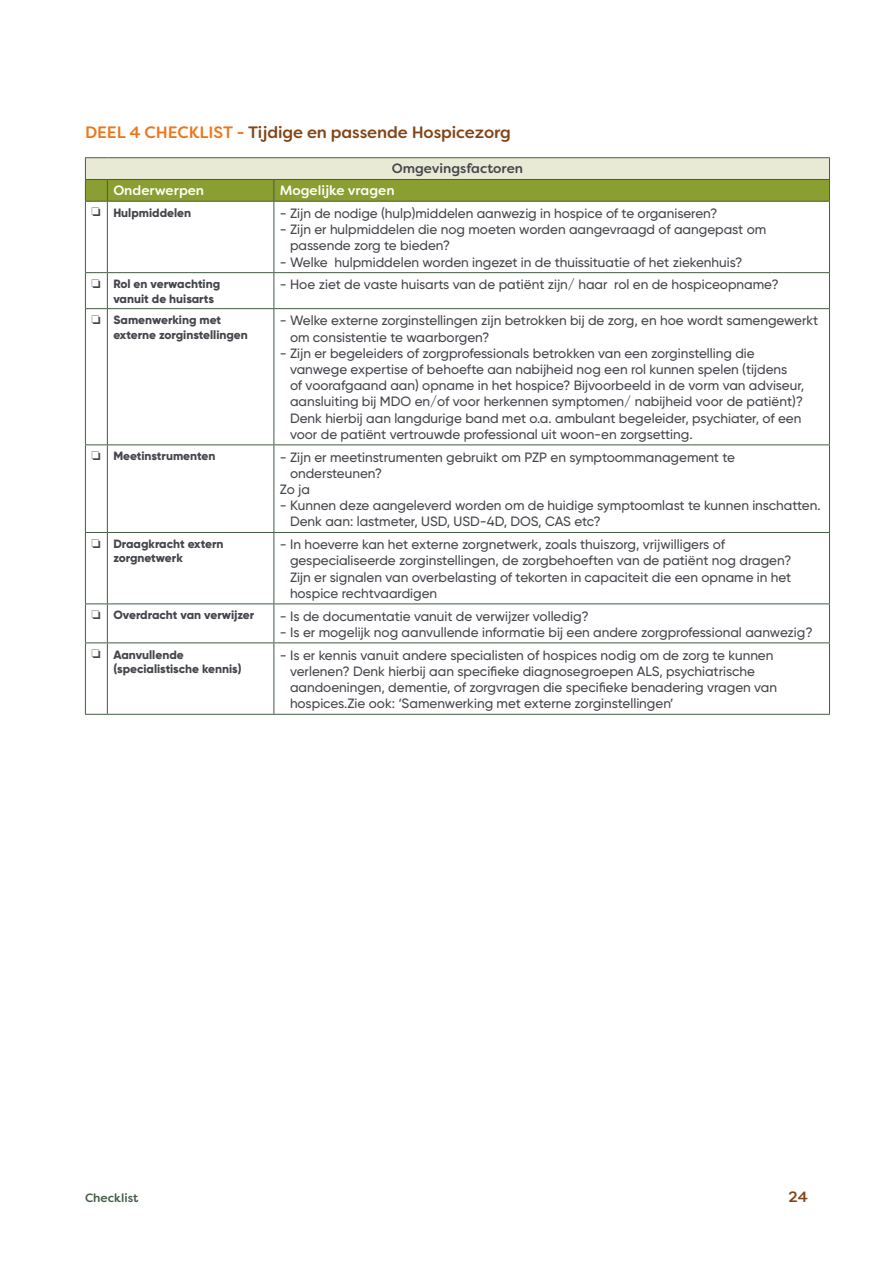
<style>
.page{position:relative;width:893px;height:1263px;background:#fff}
.page>*{position:absolute;margin:0;border:0;box-sizing:border-box;transform-origin:0 0}
.t1{font:500 16.5px "Filson Soft";letter-spacing:-.005em;color:#824517}
.t2{font:500 15px "Filson Soft";color:#824517}
.t3{font:500 13.5px/16.2px "Gilroy";color:#44464b}
.t4{font:500 13.5px "Filson Soft";color:#fff}
.t5{font:500 13.5px "Filson Soft";color:#44464b}
.t6{font:800 12px/14.4px "Gilroy";color:#44464b}
.t7{font:500 12px "Filson Soft";color:#455c45}
.s1{color:#ed771d}
</style>
<div class="page">
<svg style="left:85px;top:157px;width:745px;height:45px;background:#b3be80"></svg>
<hr style="left:85px;top:202px;width:1px;height:70px;background:#455c45">
<hr style="left:107px;top:201px;width:167px;height:1px;background:#455c45">
<hr style="left:107px;top:202px;width:1px;height:70px;background:#455c45">
<hr style="left:274px;top:201px;width:556px;height:1px;background:#455c45">
<hr style="left:273px;top:202px;width:1px;height:70px;background:#455c45">
<hr style="left:829px;top:202px;width:1px;height:70px;background:#455c45">
<svg style="left:85px;top:272px;width:22px;height:1px"></svg>
<hr style="left:85px;top:273px;width:1px;height:35px;background:#455c45">
<hr style="left:107px;top:272px;width:167px;height:1px;background:#455c45">
<hr style="left:107px;top:273px;width:1px;height:35px;background:#455c45">
<hr style="left:274px;top:272px;width:556px;height:1px;background:#455c45">
<hr style="left:273px;top:273px;width:1px;height:35px;background:#455c45">
<hr style="left:829px;top:273px;width:1px;height:35px;background:#455c45">
<svg style="left:85px;top:308px;width:22px;height:1px"></svg>
<hr style="left:85px;top:309px;width:1px;height:135px;background:#455c45">
<hr style="left:107px;top:308px;width:167px;height:1px;background:#455c45">
<hr style="left:107px;top:309px;width:1px;height:135px;background:#455c45">
<hr style="left:274px;top:308px;width:556px;height:1px;background:#455c45">
<hr style="left:273px;top:309px;width:1px;height:135px;background:#455c45">
<hr style="left:829px;top:309px;width:1px;height:135px;background:#455c45">
<svg style="left:85px;top:444px;width:22px;height:1px"></svg>
<hr style="left:85px;top:445px;width:1px;height:87px;background:#455c45">
<hr style="left:107px;top:444px;width:167px;height:1px;background:#455c45">
<hr style="left:107px;top:445px;width:1px;height:87px;background:#455c45">
<hr style="left:274px;top:444px;width:556px;height:1px;background:#455c45">
<hr style="left:273px;top:445px;width:1px;height:87px;background:#455c45">
<hr style="left:829px;top:445px;width:1px;height:87px;background:#455c45">
<svg style="left:85px;top:532px;width:22px;height:1px"></svg>
<hr style="left:85px;top:533px;width:1px;height:70px;background:#455c45">
<hr style="left:107px;top:532px;width:167px;height:1px;background:#455c45">
<hr style="left:107px;top:533px;width:1px;height:70px;background:#455c45">
<hr style="left:274px;top:532px;width:556px;height:1px;background:#455c45">
<hr style="left:273px;top:533px;width:1px;height:70px;background:#455c45">
<hr style="left:829px;top:533px;width:1px;height:70px;background:#455c45">
<svg style="left:85px;top:603px;width:22px;height:1px"></svg>
<hr style="left:85px;top:604px;width:1px;height:38px;background:#455c45">
<hr style="left:107px;top:603px;width:167px;height:1px;background:#455c45">
<hr style="left:107px;top:604px;width:1px;height:38px;background:#455c45">
<hr style="left:274px;top:603px;width:556px;height:1px;background:#455c45">
<hr style="left:273px;top:604px;width:1px;height:38px;background:#455c45">
<hr style="left:829px;top:604px;width:1px;height:38px;background:#455c45">
<svg style="left:85px;top:642px;width:22px;height:1px"></svg>
<hr style="left:85px;top:643px;width:1px;height:71px;background:#455c45">
<hr style="left:107px;top:642px;width:167px;height:1px;background:#455c45">
<hr style="left:107px;top:643px;width:1px;height:71px;background:#455c45">
<hr style="left:274px;top:642px;width:556px;height:1px;background:#455c45">
<hr style="left:273px;top:643px;width:1px;height:71px;background:#455c45">
<hr style="left:829px;top:643px;width:1px;height:71px;background:#455c45">
<svg style="left:85px;top:714px;width:22px;height:1px"></svg>
<hr style="left:107px;top:714px;width:167px;height:1px;background:#455c45">
<hr style="left:274px;top:714px;width:556px;height:1px;background:#455c45">
<p class="t1" style="left:85px;top:122px;width:427px"><span class="s1">DEEL 4 CHECKLIST -</span> Tijdige en passende Hospicezorg</p>
<p class="t5" style="left:392px;top:160px;width:133px">Omgevingsfactoren</p>
<p class="t4" style="left:113px;top:182px;width:92px">Onderwerpen</p>
<p class="t4" style="left:280px;top:182px;width:116px">Mogelijke vragen</p>
<p class="t6" style="left:91px;top:205px;width:101px">❏ Hulpmiddelen</p>
<p class="t3" style="left:280px;top:205px;width:439px">- Zijn de nodige (hulp)middelen aanwezig in hospice of te organiseren?</p>
<p class="t3" style="left:290px;top:221px;width:478px;text-indent:-10px">- Zijn er hulpmiddelen die nog moeten worden aangevraagd of aangepast om passende zorg te bieden?</p>
<p class="t3" style="left:280px;top:254px;width:464px">- Welke hulpmiddelen worden ingezet in de thuissituatie of het ziekenhuis?</p>
<p class="t6" style="left:113px;top:277px;width:108px;text-indent:-22px">❏ Rol en verwachting vanuit de huisarts</p>
<p class="t3" style="left:280px;top:276px;width:500px">- Hoe ziet de vaste huisarts van de patiënt zijn/ haar rol en de hospiceopname?</p>
<p class="t6" style="left:113px;top:313px;width:136px;text-indent:-22px">❏ Samenwerking met externe zorginstellingen</p>
<p class="t3" style="left:290px;top:312px;width:530px;text-indent:-10px">- Welke externe zorginstellingen zijn betrokken bij de zorg, en hoe wordt samengewerkt om consistentie te waarborgen?</p>
<p class="t3" style="left:290px;top:345px;width:516px;text-indent:-10px">- Zijn er begeleiders of zorgprofessionals betrokken van een zorginstelling die vanwege expertise of behoefte aan nabijheid nog een rol kunnen spelen (tijdens<br>of voorafgaand aan) opname in het hospice? Bijvoorbeeld in de vorm van adviseur, aansluiting bij MDO en/of voor herkennen symptomen/ nabijheid voor de patiënt)?<br>Denk hierbij aan langdurige band met o.a. ambulant begeleider, psychiater, of een voor de patiënt vertrouwde professional uit woon-en zorgsetting.</p>
<p class="t6" style="left:91px;top:449px;width:126px">❏ Meetinstrumenten</p>
<p class="t3" style="left:280px;top:449px;width:457px">- Zijn er meetinstrumenten gebruikt om PZP en symptoommanagement te</p>
<p class="t3" style="left:290px;top:465px;width:94px">ondersteunen?</p>
<p class="t3" style="left:280px;top:481px;width:32px">Zo ja</p>
<p class="t3" style="left:290px;top:497px;width:532px;text-indent:-10px">- Kunnen deze aangeleverd worden om de huidige symptoomlast te kunnen inschatten.<br>Denk aan: lastmeter, USD, USD-4D, DOS, CAS etc?</p>
<p class="t6" style="left:113px;top:537px;width:112px;text-indent:-22px">❏ Draagkracht extern zorgnetwerk</p>
<p class="t3" style="left:290px;top:536px;width:503px;text-indent:-10px">- In hoeverre kan het externe zorgnetwerk, zoals thuiszorg, vrijwilligers of gespecialiseerde zorginstellingen, de zorgbehoeften van de patiënt nog dragen?<br>Zijn er signalen van overbelasting of tekorten in capaciteit die een opname in het hospice rechtvaardigen</p>
<p class="t6" style="left:91px;top:608px;width:164px">❏ Overdracht van verwijzer</p>
<p class="t3" style="left:280px;top:608px;width:310px">- Is de documentatie vanuit de verwijzer volledig?</p>
<p class="t3" style="left:280px;top:624px;width:534px">- Is er mogelijk nog aanvullende informatie bij een andere zorgprofessional aanwezig?</p>
<p class="t6" style="left:113px;top:647px;width:130px;text-indent:-22px">❏ Aanvullende (specialistische kennis)</p>
<p class="t3" style="left:290px;top:647px;width:489px;text-indent:-10px">- Is er kennis vanuit andere specialisten of hospices nodig om de zorg te kunnen verlenen? Denk hierbij aan specifieke diagnosegroepen ALS, psychiatrische aandoeningen, dementie, of zorgvragen die specifieke benadering vragen van hospices.Zie ook: ‘Samenwerking met externe zorginstellingen’</p>
<p class="t7" style="left:85px;top:1189px;width:55px">Checklist</p>
<p class="t2" style="left:788px;top:1186px;width:21px">24</p>
</div>
